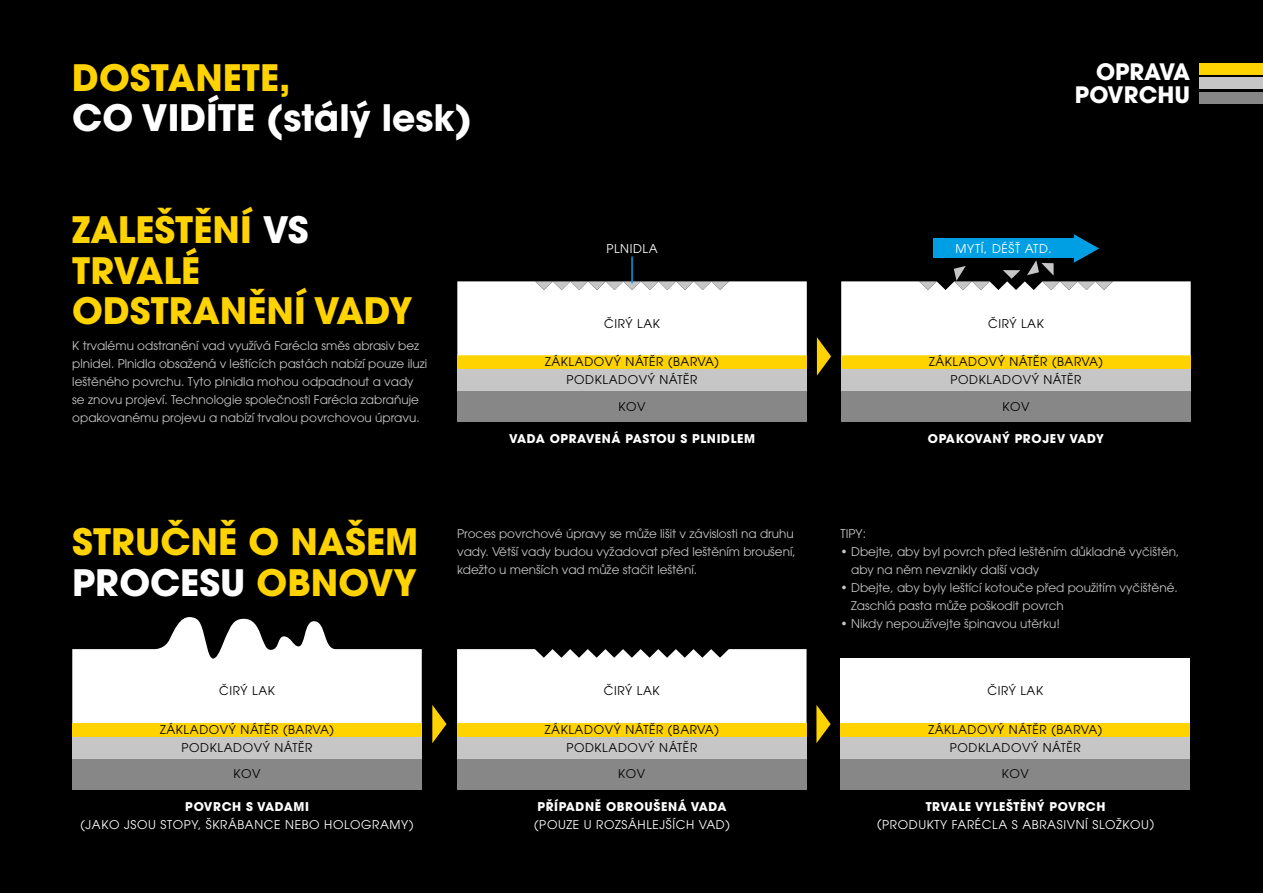
<style>
.page{position:relative;width:1263px;height:893px;background:#000}
.page>*{position:absolute;margin:0;border:0;box-sizing:border-box;transform-origin:0 0}
.t1{font:700 36.15px/40.5px "ITC Avant Garde Pro";color:#ffd300}
.t2{font:700 36.15px "ITC Avant Garde Pro";color:#fff}
.t3{font:700 22.5px/22.5px "ITC Avant Garde Pro";color:#fff;text-align:right}
.t4{font:12px/18px "ITC Avant Garde Pro";color:#c6c6c6}
.t5{font:12px/17.5px "ITC Avant Garde Pro";letter-spacing:.05em;color:#000;text-align:center}
.t6{font:12px "ITC Avant Garde Pro";letter-spacing:.05em;color:#fff}
.t7{font:700 12px "ITC Avant Garde Pro";letter-spacing:.05em;color:#fff}
.s1{color:#fff}
</style>
<div class="page">
<div style="left:72px;top:758px;width:350px;height:31px;background:#878787"></div>
<div style="left:72px;top:736px;width:350px;height:22px;background:#c6c6c6"></div>
<div style="left:72px;top:723px;width:350px;height:13px;background:#ffd300"></div>
<svg style="left:72px;top:617px;width:350px;height:106px"></svg>
<div style="left:457px;top:758px;width:349px;height:31px;background:#878787"></div>
<div style="left:457px;top:736px;width:349px;height:22px;background:#c6c6c6"></div>
<div style="left:457px;top:723px;width:349px;height:13px;background:#ffd300"></div>
<div style="left:457px;top:649px;width:349px;height:74px;background:#fff"></div>
<div style="left:840px;top:758px;width:350px;height:31px;background:#878787"></div>
<div style="left:840px;top:736px;width:350px;height:22px;background:#c6c6c6"></div>
<div style="left:840px;top:723px;width:350px;height:13px;background:#ffd300"></div>
<div style="left:840px;top:658px;width:350px;height:65px;background:#fff"></div>
<svg style="left:816px;top:705px;width:15px;height:38px"></svg>
<svg style="left:432px;top:705px;width:14px;height:38px"></svg>
<div style="left:457px;top:390px;width:350px;height:32px;background:#878787"></div>
<div style="left:457px;top:368px;width:350px;height:22px;background:#c6c6c6"></div>
<div style="left:457px;top:355px;width:350px;height:13px;background:#ffd300"></div>
<div style="left:457px;top:281px;width:350px;height:74px;background:#fff"></div>
<div style="left:841px;top:390px;width:350px;height:32px;background:#878787"></div>
<div style="left:841px;top:368px;width:350px;height:22px;background:#c6c6c6"></div>
<div style="left:841px;top:355px;width:350px;height:13px;background:#ffd300"></div>
<svg style="left:841px;top:234px;width:350px;height:121px"></svg>
<svg style="left:817px;top:337px;width:14px;height:39px"></svg>
<div style="left:1199px;top:64px;width:64px;height:11px;background:#ffd300"></div>
<div style="left:1199px;top:78px;width:64px;height:11px;background:#c6c6c6"></div>
<div style="left:1199px;top:92px;width:64px;height:11px;background:#878787"></div>
<hr style="left:631px;top:257px;width:2px;height:27px;background:#009fe3">
<h1 class="t1" style="left:72px;top:57px;width:220px">DOSTANETE,</h1>
<h1 class="t2" style="left:72px;top:94px;width:401px">CO VIDÍTE (stálý lesk)</h1>
<h1 class="t1" style="left:72px;top:209px;width:342px">ZALEŠTĚNÍ <span class="s1">VS<br></span>TRVALÉ<br>ODSTRANĚNÍ VADY</h1>
<p class="t4" style="left:72px;top:336px;width:357px">K trvalému odstranění vad využívá Farécla směs abrasiv bez plnidel. Plnidla obsažená v leštících pastách nabízí pouze iluzi leštěného povrchu. Tyto plnidla mohou odpadnout a vady se znovu projeví. Technologie společnosti Farécla zabraňuje opakovanému projevu a nabízí trvalou povrchovou úpravu.</p>
<h2 class="t3" style="left:1075px;top:61px;width:117px">OPRAVA<br>POVRCHU</h2>
<p class="t6" style="left:606px;top:241px;width:53px">PLNIDLA</p>
<p class="t6" style="left:955px;top:241px;width:98px">MYTÍ, DÉŠŤ ATD.</p>
<p class="t5" style="left:604px;top:314px;width:57px">ČIRÝ LAK</p>
<p class="t5" style="left:988px;top:314px;width:57px">ČIRÝ LAK</p>
<p class="t5" style="left:545px;top:353px;width:175px">ZÁKLADOVÝ NÁTĚR (BARVA)<br>PODKLADOVÝ NÁTĚR</p>
<p class="t5" style="left:618px;top:397px;width:29px">KOV</p>
<p class="t7" style="left:509px;top:431px;width:247px">VADA OPRAVENÁ PASTOU S PLNIDLEM</p>
<p class="t5" style="left:929px;top:353px;width:175px">ZÁKLADOVÝ NÁTĚR (BARVA)<br>PODKLADOVÝ NÁTĚR</p>
<p class="t5" style="left:1002px;top:397px;width:29px">KOV</p>
<p class="t7" style="left:928px;top:431px;width:177px">OPAKOVANÝ PROJEV VADY</p>
<h1 class="t1" style="left:72px;top:521px;width:347px">STRUČNĚ O NAŠEM<br><span class="s1">PROCESU</span> OBNOVY</h1>
<p class="t5" style="left:219px;top:682px;width:57px">ČIRÝ LAK</p>
<p class="t5" style="left:160px;top:721px;width:175px">ZÁKLADOVÝ NÁTĚR (BARVA)<br>PODKLADOVÝ NÁTĚR</p>
<p class="t5" style="left:233px;top:765px;width:29px">KOV</p>
<p class="t7" style="left:185px;top:799px;width:125px">POVRCH S VADAMI</p>
<p class="t6" style="left:81px;top:817px;width:334px">(JAKO JSOU STOPY, ŠKRÁBANCE NEBO HOLOGRAMY)</p>
<p class="t4" style="left:457px;top:524px;width:340px">Proces povrchové úpravy se může lišit v závislosti na druhu vady. Větší vady budou vyžadovat před leštěním broušení, kdežto u menších vad může stačit leštění.</p>
<p class="t4" style="left:840px;top:524px;width:27px">TIPY:</p>
<p class="t4" style="left:851px;top:542px;width:330px;text-indent:-11px">• Dbejte, aby byl povrch před leštěním důkladně vyčištěn, aby na něm nevznikly další vady</p>
<p class="t4" style="left:851px;top:578px;width:328px;text-indent:-11px">• Dbejte, aby byly leštící kotouče před použitím vyčištěné.<br>Zaschlá pasta může poškodit povrch</p>
<p class="t4" style="left:840px;top:614px;width:221px">• Nikdy nepoužívejte špinavou utěrku!</p>
<p class="t5" style="left:604px;top:682px;width:57px">ČIRÝ LAK</p>
<p class="t5" style="left:545px;top:721px;width:175px">ZÁKLADOVÝ NÁTĚR (BARVA)<br>PODKLADOVÝ NÁTĚR</p>
<p class="t5" style="left:618px;top:765px;width:29px">KOV</p>
<p class="t7" style="left:538px;top:799px;width:190px">PŘÍPADNĚ OBROUŠENÁ VADA</p>
<p class="t6" style="left:534px;top:817px;width:197px">(POUZE U ROZSÁHLEJŠÍCH VAD)</p>
<p class="t5" style="left:987px;top:682px;width:57px">ČIRÝ LAK</p>
<p class="t5" style="left:928px;top:721px;width:175px">ZÁKLADOVÝ NÁTĚR (BARVA)<br>PODKLADOVÝ NÁTĚR</p>
<p class="t5" style="left:1002px;top:765px;width:29px">KOV</p>
<p class="t7" style="left:926px;top:799px;width:181px">TRVALE VYLEŠTĚNÝ POVRCH</p>
<p class="t6" style="left:877px;top:817px;width:278px">(PRODUKTY FARÉCLA S ABRASIVNÍ SLOŽKOU)</p>
</div>
